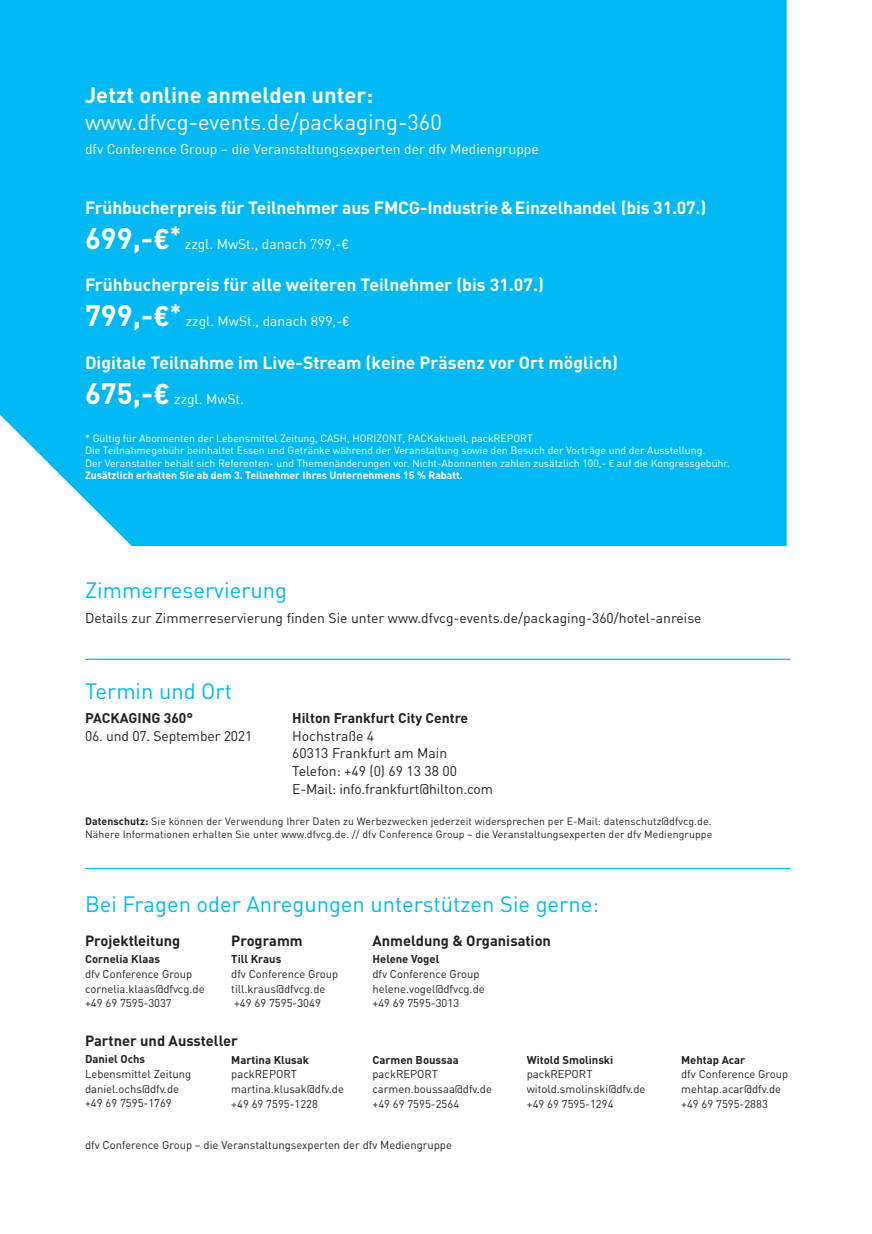
<style>
.page{position:relative;width:872px;height:1234px;background:#fff}
.page>*{position:absolute;margin:0;border:0;box-sizing:border-box;transform-origin:0 0}
.t1{font:21.9px "DIN";color:#00b9f2}
.t2{font:21.9px "DIN";color:#fff}
.t3{font:700 21.9px "DIN";color:#fff}
.t4{font:700 17.55px "DIN";color:#fff}
.t5{font:700 14.7px "DIN";color:#231f20}
.t6{font:13.95px/17.5px "DIN";color:#231f20}
.t7{font:13.95px "DIN";color:#fff}
.t8{font:700 13.95px "DIN";color:#231f20}
.t9{font:11.25px/14.7px "DIN";color:#231f20}
.t10{font:700 11.25px "DIN";color:#231f20}
.t11{font:10.5px/12.6px "DIN";color:#fff}
.t12{font:10.5px/12.6px "DIN";letter-spacing:.01em;color:#231f20}
.s1{font-weight:700;font-size:29.25px}
.s2{font-family:"DIN Next LT Pro";font-weight:700;font-size:29.25px}
.s3{font-family:"DIN Next LT Pro"}
.s4{font-family:"DIN Next LT Pro";font-weight:300}
.s5{font-weight:700}
</style>
<div class="page">
<div style="left:0;top:0;width:786px;height:546px;background:#00b9f2"></div>
<hr style="left:85px;top:867px;width:705px;height:1px;background:#00b9f2">
<hr style="left:85px;top:658px;width:705px;height:1px;background:#00b9f2">
<h1 class="t3" style="left:85px;top:81px;width:290px">Jetzt online anmelden unter:</h1>
<h1 class="t2" style="left:85px;top:108px;width:358px">www.dfvcg-events.de/packaging-360</h1>
<p class="t7" style="left:85px;top:140px;width:455px">dfv Conference Group – die Veranstaltungsexperten der dfv Mediengruppe</p>
<h2 class="t4" style="left:85px;top:196px;width:623px">Frühbucherpreis für Teilnehmer aus FMCG-Industrie&amp;Einzelhandel (bis 31.07.)</h2>
<p class="t7" style="left:85px;top:235px;width:265px"><span class="s1">699,-</span><span class="s2">€</span><sup>*</sup> zzgl. MwSt., danach 799,-<span class="s3">€</span></p>
<h2 class="t4" style="left:85px;top:273px;width:460px">Frühbucherpreis für alle weiteren Teilnehmer (bis 31.07.)</h2>
<p class="t7" style="left:85px;top:312px;width:266px"><span class="s1">799,-</span><span class="s2">€</span><sup>*</sup> zzgl. MwSt., danach 899,-<span class="s3">€</span></p>
<h2 class="t4" style="left:85px;top:351px;width:534px">Digitale Teilnahme im Live-Stream (keine Präsenz vor Ort möglich)</h2>
<p class="t7" style="left:85px;top:390px;width:160px"><span class="s1">675,-</span><span class="s2">€</span> zzgl. MwSt.</p>
<p class="t11" style="left:85px;top:431px;width:646px">* Gültig für Abonnenten der Lebensmittel Zeitung, CASH, HORIZONT, PACKaktuell, packREPORT<br>Die Teilnahmegebühr beinhaltet Essen und Getränke während der Veranstaltung sowie den Besuch der Vorträge und der Ausstellung.<br>Der Veranstalter behält sich Referenten- und Themenänderungen vor. Nicht-Abonnenten zahlen zusätzlich 100,- <span class="s4">€</span> auf die Kongressgebühr.<br><span class="s5">Zusätzlich erhalten Sie ab dem 3. Teilnehmer Ihres Unternehmens 15 % Rabatt.</span></p>
<h1 class="t1" style="left:85px;top:576px;width:204px">Zimmerreservierung</h1>
<p class="t6" style="left:85px;top:608px;width:618px">Details zur Zimmerreservierung finden Sie unter www.dfvcg-events.de/packaging-360/hotel-anreise</p>
<h1 class="t1" style="left:85px;top:676px;width:148px">Termin und Ort</h1>
<p class="t8" style="left:85px;top:709px;width:110px">PACKAGING 360°</p>
<p class="t6" style="left:85px;top:726px;width:169px">06. und 07. September 2021</p>
<p class="t8" style="left:292px;top:709px;width:177px">Hilton Frankfurt City Centre</p>
<p class="t6" style="left:292px;top:726px;width:202px">Hochstraße 4<br>60313 Frankfurt am Main<br>Telefon: +49 (0) 69 13 38 00<br>E-Mail: info.frankfurt@hilton.com</p>
<p class="t12" style="left:85px;top:814px;width:628px"><span class="s5">Datenschutz:</span> Sie können der Verwendung Ihrer Daten zu Werbezwecken jederzeit widersprechen per E-Mail: datenschutz@dfvcg.de.<br>Nähere Informationen erhalten Sie unter www.dfvcg.de. // dfv Conference Group – die Veranstaltungsexperten der dfv Mediengruppe</p>
<h1 class="t1" style="left:85px;top:890px;width:515px">Bei Fragen oder Anregungen unterstützen Sie gerne:</h1>
<h3 class="t5" style="left:85px;top:930px;width:97px">Projektleitung</h3>
<p class="t10" style="left:85px;top:951px;width:76px">Cornelia Klaas</p>
<p class="t9" style="left:85px;top:966px;width:121px">dfv Conference Group cornelia.klaas@dfvcg.de +49 69 7595-3037</p>
<h3 class="t5" style="left:231px;top:930px;width:73px">Programm</h3>
<p class="t10" style="left:231px;top:951px;width:52px">Till Kraus</p>
<p class="t9" style="left:231px;top:966px;width:109px">dfv Conference Group till.kraus@dfvcg.de +49 69 7595-3049</p>
<h3 class="t5" style="left:85px;top:1030px;width:154px">Partner und Aussteller</h3>
<p class="t10" style="left:85px;top:1051px;width:62px">Daniel Ochs</p>
<p class="t9" style="left:85px;top:1066px;width:108px">Lebensmittel Zeitung daniel.ochs@dfv.de +49 69 7595-1769</p>
<p class="t10" style="left:231px;top:1052px;width:79px">Martina Klusak</p>
<p class="t9" style="left:231px;top:1066px;width:114px">packREPORT martina.klusak@dfv.de +49 69 7595-1228</p>
<h3 class="t5" style="left:372px;top:930px;width:180px">Anmeldung &amp; Organisation</h3>
<p class="t10" style="left:372px;top:951px;width:68px">Helene Vogel</p>
<p class="t9" style="left:372px;top:966px;width:114px">dfv Conference Group helene.vogel@dfvcg.de +49 69 7595-3013</p>
<p class="t10" style="left:372px;top:1052px;width:88px">Carmen Boussaa</p>
<p class="t9" style="left:372px;top:1066px;width:121px">packREPORT carmen.boussaa@dfv.de +49 69 7595-2564</p>
<p class="t10" style="left:527px;top:1052px;width:88px">Witold Smolinski</p>
<p class="t9" style="left:527px;top:1066px;width:120px">packREPORT witold.smolinski@dfv.de +49 69 7595-1294</p>
<p class="t9" style="left:85px;top:1136px;width:368px">dfv Conference Group – die Veranstaltungsexperten der dfv Mediengruppe</p>
<p class="t10" style="left:681px;top:1052px;width:66px">Mehtap Acar</p>
<p class="t9" style="left:681px;top:1066px;width:109px">dfv Conference Group mehtap.acar@dfv.de +49 69 7595-2883</p>
</div>
